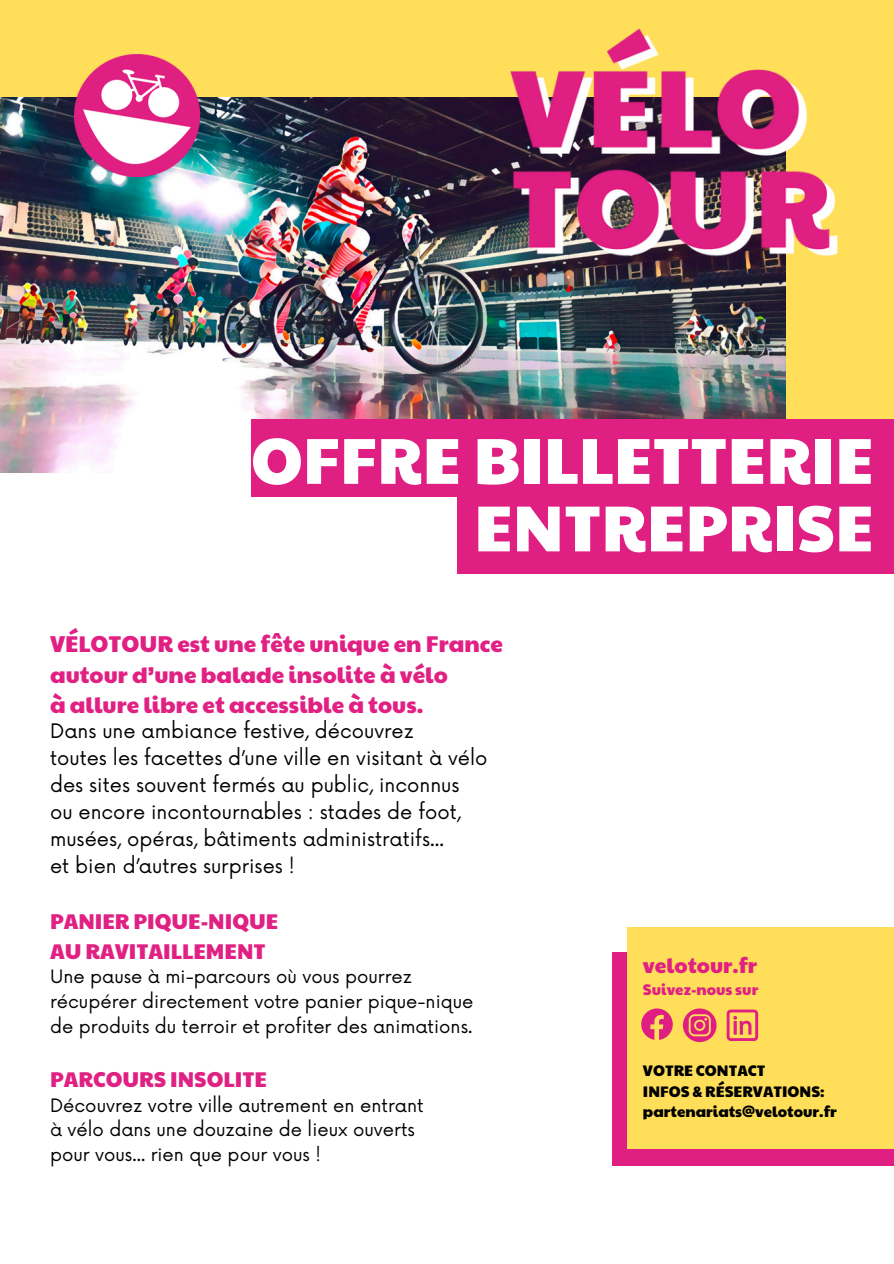
<style>
.page{position:relative;width:894px;height:1264px;background:#fff}
.page>*{position:absolute;margin:0;border:0;box-sizing:border-box;transform-origin:0 0}
.t1{font:64.95px "Paytone One";color:#fff}
.t2{font:22.5px/30.3px "Paytone One";color:#e12083}
.t3{font:21px/29.2px "Paytone One";color:#e12083}
.t4{font:19.5px/27px "Now";color:#000}
.t5{font:18px/24.8px "Now";color:#000}
.t6{font:15px "Paytone One";color:#000}
.t7{font:15px "Paytone One";color:#e12083}
</style>
<div class="page">
<div style="left:0;top:0;width:893px;height:458px;background:#ffde59"></div>
<img style="left:0;top:97px;width:785px;height:375px">
<img style="left:510px;top:28px;width:326px;height:245px">
<img style="left:75px;top:54px;width:125px;height:123px">
<div style="left:251px;top:419px;width:642px;height:78px;background:#e01f82"></div>
<div style="left:457px;top:497px;width:436px;height:77px;background:#e01f82"></div>
<div style="left:611px;top:952px;width:282px;height:213px;background:#e01f82"></div>
<div style="left:627px;top:927px;width:266px;height:221px;background:#ffde59"></div>
<svg style="left:641px;top:1008px;width:31px;height:31px"></svg>
<svg style="left:682px;top:1008px;width:34px;height:34px"></svg>
<svg style="left:726px;top:1009px;width:31px;height:31px"></svg>
<p class="t1" style="left:251px;top:411px;width:624px">OFFRE BILLETTERIE</p>
<p class="t1" style="left:474px;top:479px;width:401px">ENTREPRISE</p>
<p class="t2" style="left:50px;top:628px;width:454px">VÉLOTOUR est une fête unique en France autour d’une balade insolite à vélo<br>à allure libre et accessible à tous.</p>
<p class="t4" style="left:50px;top:718px;width:439px">Dans une ambiance festive, découvrez<br>toutes les facettes d’une ville en visitant à vélo des sites souvent fermés au public, inconnus<br>ou encore incontournables : stades de foot, musées, opéras, bâtiments administratifs...<br>et bien d’autres surprises !</p>
<h1 class="t3" style="left:50px;top:905px;width:230px">PANIER PIQUE-NIQUE<br>AU RAVITAILLEMENT</h1>
<h1 class="t5" style="left:50px;top:965px;width:425px">Une pause à mi-parcours où vous pourrez récupérer directement votre panier pique-nique de produits du terroir et profiter des animations.</h1>
<h1 class="t3" style="left:50px;top:1063px;width:218px">PARCOURS INSOLITE</h1>
<h1 class="t5" style="left:50px;top:1093px;width:375px">Découvrez votre ville autrement en entrant à vélo dans une douzaine de lieux ouverts pour vous... rien que pour vous !</h1>
<h2 class="t3" style="left:642px;top:949px;width:116px">velotour.fr</h2>
<h2 class="t7" style="left:642px;top:978px;width:117px">Suivez-nous sur</h2>
<h2 class="t6" style="left:642px;top:1059px;width:124px">VOTRE CONTACT</h2>
<p class="t6" style="left:642px;top:1079px;width:183px">INFOS &amp; RÉSERVATIONS:</p>
<p class="t6" style="left:642px;top:1100px;width:195px">partenariats@velotour.fr</p>
</div>
